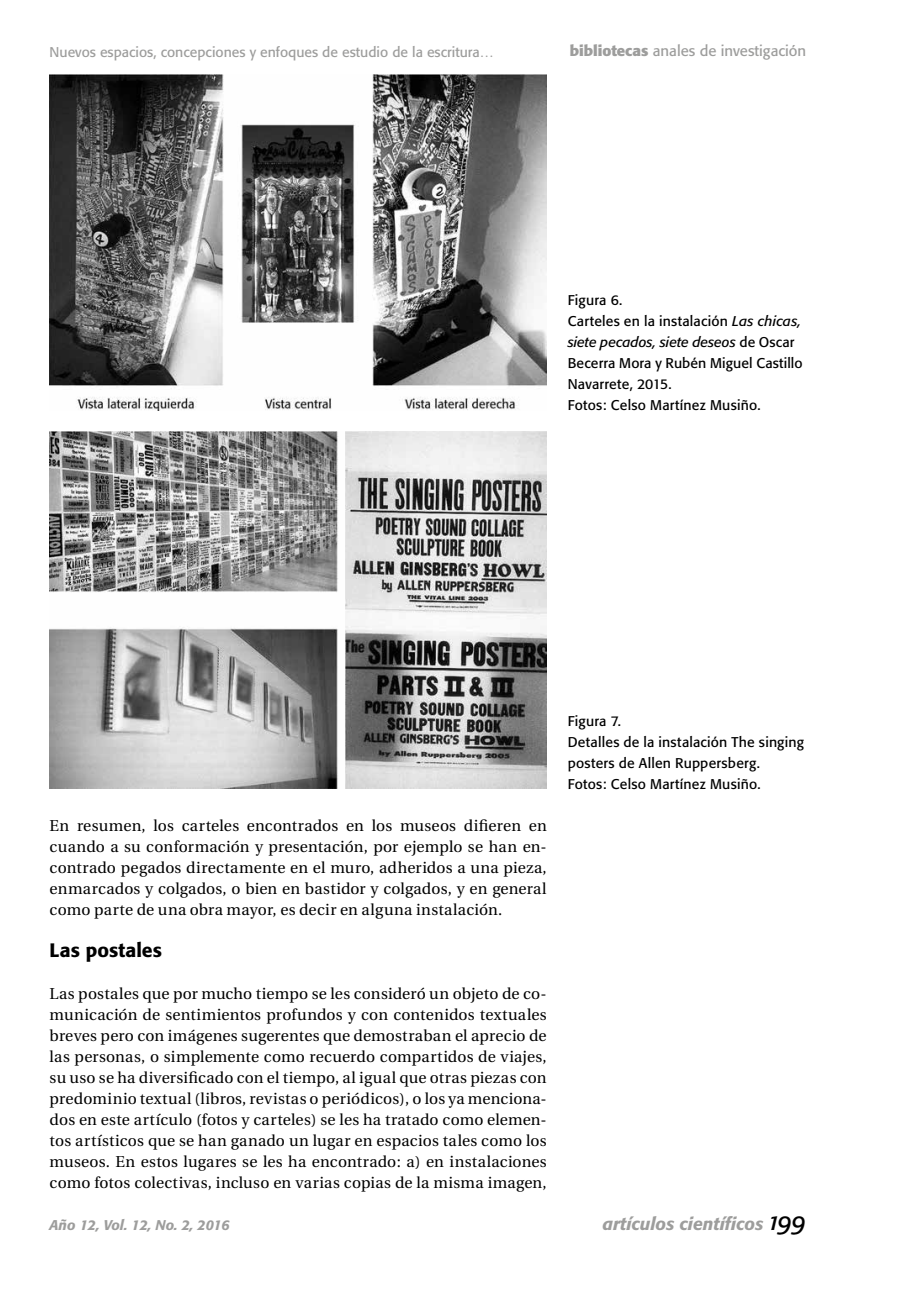
<style>
.page{position:relative;width:913px;height:1290px;background:#fff}
.page>*{position:absolute;margin:0;border:0;box-sizing:border-box;transform-origin:0 0}
.t1{font:500 19.25px "Formata";letter-spacing:.005em;color:#000}
.t2{font:italic 500 17.5px "Formata";color:#9d9d9c}
.t3{font:15.75px/21px "Utopia";letter-spacing:.015em;color:#000;text-align:justify}
.t4{font:14.88px "Formata";color:#9d9d9c}
.t5{font:14px/21px "Formata";letter-spacing:.015em;color:#000}
.t6{font:14px "Formata";color:#9d9d9c}
.t7{font:italic 500 14px "Formata";color:#9d9d9c}
.s1{font-weight:700}
.s2{font-style:italic}
</style>
<div class="page">
<img style="left:49px;top:74px;width:498px;height:337px">
<img style="left:49px;top:431px;width:498px;height:357px">
<p class="t6" style="left:50px;top:43px;width:446px">Nuevos espacios, concepciones y enfoques de estudio de la escritura…</p>
<p class="t4" style="left:570px;top:42px;width:238px"><span class="s1">bibliotecas</span> anales de investigación</p>
<p class="t5" style="left:568px;top:290px;width:236px">Figura 6.<br>Carteles en la instalación <span class="s2">Las chicas, siete pecados, siete deseos</span> de Oscar<br>Becerra Mora y Rubén Miguel Castillo<br>Navarrete, 2015.<br>Fotos: Celso Martínez Musiño.</p>
<p class="t3" style="left:50px;top:815px;width:499px">En resumen, los carteles encontrados en los museos difieren en cuando a su conformación y presentación, por ejemplo se han en&shy;contrado pegados directamente en el muro, adheridos a una pieza, enmarcados y colgados, o bien en bastidor y colgados, y en general como parte de una obra mayor, es decir en alguna instalación.</p>
<p class="t1" style="left:50px;top:938px;width:114px">Las postales</p>
<p class="t3" style="left:50px;top:983px;width:499px">Las postales que por mucho tiempo se les consideró un objeto de co&shy;municación de sentimientos profundos y con contenidos textuales breves pero con imágenes sugerentes que demostraban el aprecio de las personas, o simplemente como recuerdo compartidos de viajes, su uso se ha diversificado con el tiempo, al igual que otras piezas con predominio textual (libros, revistas o periódicos), o los ya menciona&shy;dos en este artículo (fotos y carteles) se les ha tratado como elemen&shy;tos artísticos que se han ganado un lugar en espacios tales como los museos. En estos lugares se les ha encontrado: a) en instalaciones como fotos colectivas, incluso en varias copias de la misma imagen,</p>
<p class="t5" style="left:568px;top:710px;width:238px">Figura 7.<br>Detalles de la instalación The singing posters de Allen Ruppersberg.<br>Fotos: Celso Martínez Musiño.</p>
<p class="t7" style="left:50px;top:1216px;width:181px">Año 12, Vol. 12, No. 2, 2016</p>
<p class="t2" style="left:602px;top:1213px;width:162px">artículos científicos</p>
</div>
